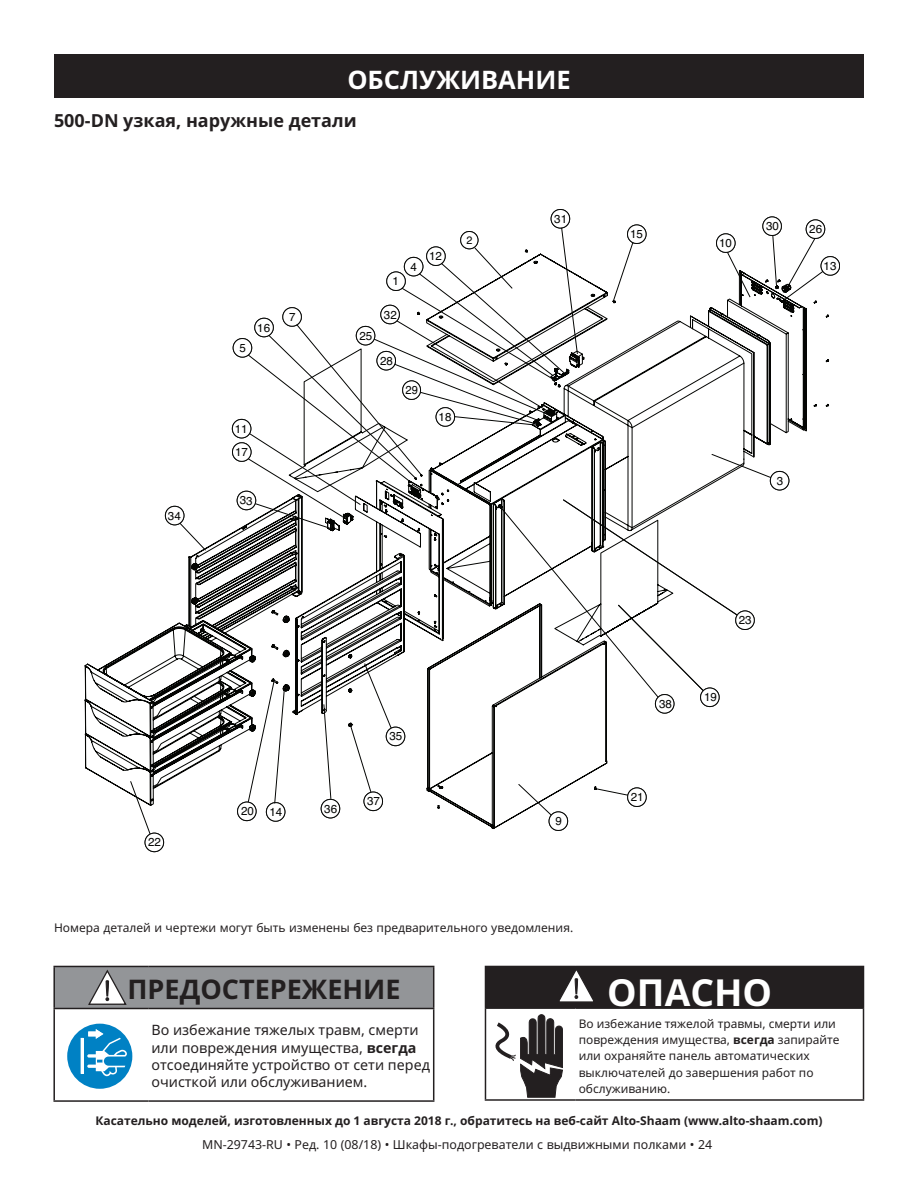
<style>
.page{position:relative;width:918px;height:1188px;background:#fff}
.page>*{position:absolute;margin:0;border:0;box-sizing:border-box;transform-origin:0 0}
.t1{font:700 37.2px "Noto Sans UI";color:#fff}
.t2{font:700 27px "Noto Sans UI";color:#231f20}
.t3{font:700 25.5px "Noto Sans UI";color:#fff}
.t4{font:700 18px "Noto Sans UI";color:#231f20}
.t5{font:14.25px/17.2px "Noto Sans UI";color:#231f20}
.t6{font:12.3px "Noto Sans UI";color:#231f20}
.t7{font:700 12px "Noto Sans UI";color:#231f20}
.t8{font:12px "Noto Sans UI";color:#231f20}
.t9{font:11.85px/16.4px "Noto Sans UI";color:#231f20}
.t10{font:11.55px/23.4px "Helvetica";color:#040503}
.t11{font:11.55px "Helvetica";color:#040503;scale:.96 1}
.t12{font:10.8px "Helvetica";color:#040503}
.s1{font-weight:700}
</style>
<div class="page">
<div style="left:54px;top:54px;width:810px;height:43px;background:#231f20"></div>
<div style="left:54px;top:966px;width:380px;height:42px;background:#939598"></div>
<hr style="left:53px;top:966px;width:95px;height:1px;background:#231f20">
<hr style="left:53px;top:967px;width:2px;height:41px;background:#231f20">
<hr style="left:148px;top:966px;width:286px;height:1px;background:#231f20">
<hr style="left:433px;top:967px;width:1px;height:41px;background:#231f20">
<hr style="left:53px;top:1008px;width:95px;height:1px;background:#231f20">
<hr style="left:53px;top:1009px;width:2px;height:91px;background:#231f20">
<hr style="left:148px;top:1008px;width:286px;height:1px;background:#231f20">
<hr style="left:433px;top:1009px;width:1px;height:91px;background:#231f20">
<hr style="left:53px;top:1100px;width:95px;height:2px;background:#231f20">
<hr style="left:148px;top:1100px;width:286px;height:2px;background:#231f20">
<svg style="left:88px;top:970px;width:39px;height:35px"></svg>
<div style="left:106px;top:980px;width:3px;height:16px;border:1px solid #231f20"></div>
<svg style="left:67px;top:1024px;width:65px;height:65px"></svg>
<div style="left:485px;top:966px;width:379px;height:42px;background:#231f20"></div>
<hr style="left:485px;top:1007px;width:91px;height:2px;background:#231f20">
<hr style="left:485px;top:1009px;width:1px;height:90px;background:#231f20">
<hr style="left:576px;top:1007px;width:288px;height:2px;background:#231f20">
<hr style="left:863px;top:1009px;width:1px;height:90px;background:#231f20">
<hr style="left:485px;top:1099px;width:91px;height:2px;background:#231f20">
<hr style="left:576px;top:1099px;width:288px;height:2px;background:#231f20">
<svg style="left:559px;top:970px;width:34px;height:32px"></svg>
<div style="left:575px;top:978px;width:3px;height:16px;border:1px solid #231f20"></div>
<svg style="left:495px;top:1014px;width:68px;height:83px"></svg>
<svg style="left:85px;top:427px;width:147px;height:367px"></svg>
<svg style="left:130px;top:781px;width:34px;height:71px"></svg>
<svg style="left:165px;top:506px;width:41px;height:45px"></svg>
<svg style="left:232px;top:209px;width:608px;height:622px"></svg>
<h3 class="t3" style="left:347px;top:62px;width:225px">ОБСЛУЖИВАНИЕ</h3>
<h3 class="t4" style="left:54px;top:108px;width:304px">500-DN узкая, наружные детали</h3>
<p class="t10" style="left:554px;top:207px;width:14px">31</p>
<p class="t10" style="left:168px;top:504px;width:16px">3417</p>
<p class="t10" style="left:240px;top:336px;width:8px">5</p>
<p class="t10" style="left:257px;top:316px;width:14px">16</p>
<p class="t10" style="left:289px;top:306px;width:8px">7</p>
<p class="t10" style="left:235px;top:417px;width:15px">11<br>17</p>
<p class="t10" style="left:240px;top:489px;width:16px">3317</p>
<p class="t10" style="left:393px;top:270px;width:8px">1</p>
<p class="t10" style="left:411px;top:255px;width:8px">4</p>
<p class="t10" style="left:359px;top:324px;width:14px">25</p>
<p class="t10" style="left:384px;top:303px;width:14px">32</p>
<p class="t10" style="left:380px;top:349px;width:14px">28</p>
<p class="t11" style="left:406px;top:381px;width:14px">29</p>
<p class="t10" style="left:430px;top:245px;width:14px">12</p>
<p class="t10" style="left:439px;top:406px;width:14px">18</p>
<p class="t10" style="left:630px;top:223px;width:14px">15</p>
<p class="t12" style="left:467px;top:232px;width:8px">2</p>
<p class="t10" style="left:719px;top:232px;width:14px">10</p>
<p class="t10" style="left:766px;top:215px;width:14px">30</p>
<p class="t10" style="left:809px;top:218px;width:14px">26</p>
<p class="t10" style="left:824px;top:255px;width:14px">13</p>
<p class="t10" style="left:777px;top:469px;width:8px">3</p>
<p class="t10" style="left:148px;top:831px;width:14px">22</p>
<p class="t10" style="left:241px;top:800px;width:14px">1420</p>
<p class="t10" style="left:270px;top:801px;width:14px">2014</p>
<p class="t10" style="left:324px;top:797px;width:14px">2036</p>
<p class="t10" style="left:389px;top:725px;width:14px">2035</p>
<p class="t10" style="left:367px;top:790px;width:14px">2037</p>
<p class="t10" style="left:555px;top:810px;width:8px">9</p>
<p class="t8" style="left:54px;top:920px;width:519px">Номера деталей и чертежи могут быть изменены без предварительного уведомления.</p>
<p class="t10" style="left:659px;top:692px;width:14px">1938</p>
<p class="t10" style="left:739px;top:609px;width:14px">23</p>
<p class="t10" style="left:704px;top:686px;width:14px">19</p>
<p class="t10" style="left:631px;top:786px;width:14px">21</p>
<h2 class="t2" style="left:127px;top:970px;width:275px">ПРЕДОСТЕРЕЖЕНИЕ</h2>
<p class="t5" style="left:151px;top:1021px;width:280px">Во избежание тяжелых травм, смерти или повреждения имущества, <span class="s1">всегда </span>отсоединяйте устройство от сети перед очисткой или обслуживанием .</p>
<h1 class="t1" style="left:607px;top:966px;width:166px">ОПАСНО</h1>
<p class="t9" style="left:579px;top:1015px;width:262px">Во избежание тяжелой травмы, смерти или повреждения имущества, <span class="s1">всегда</span> запирайте или охраняйте панель автоматических выключателей до завершения работ по обслуживанию .</p>
<p class="t7" style="left:95px;top:1112px;width:729px">Касательно моделей, изготовленных до 1 августа 2018 г., обратитесь на веб-сайт Alto-Shaam (www.alto-shaam.com)</p>
<p class="t6" style="left:202px;top:1136px;width:511px">MN-29743-RU • Ред. 10 (08/18) • Шкафы-подогреватели с выдвижными полками • 24</p>
</div>
